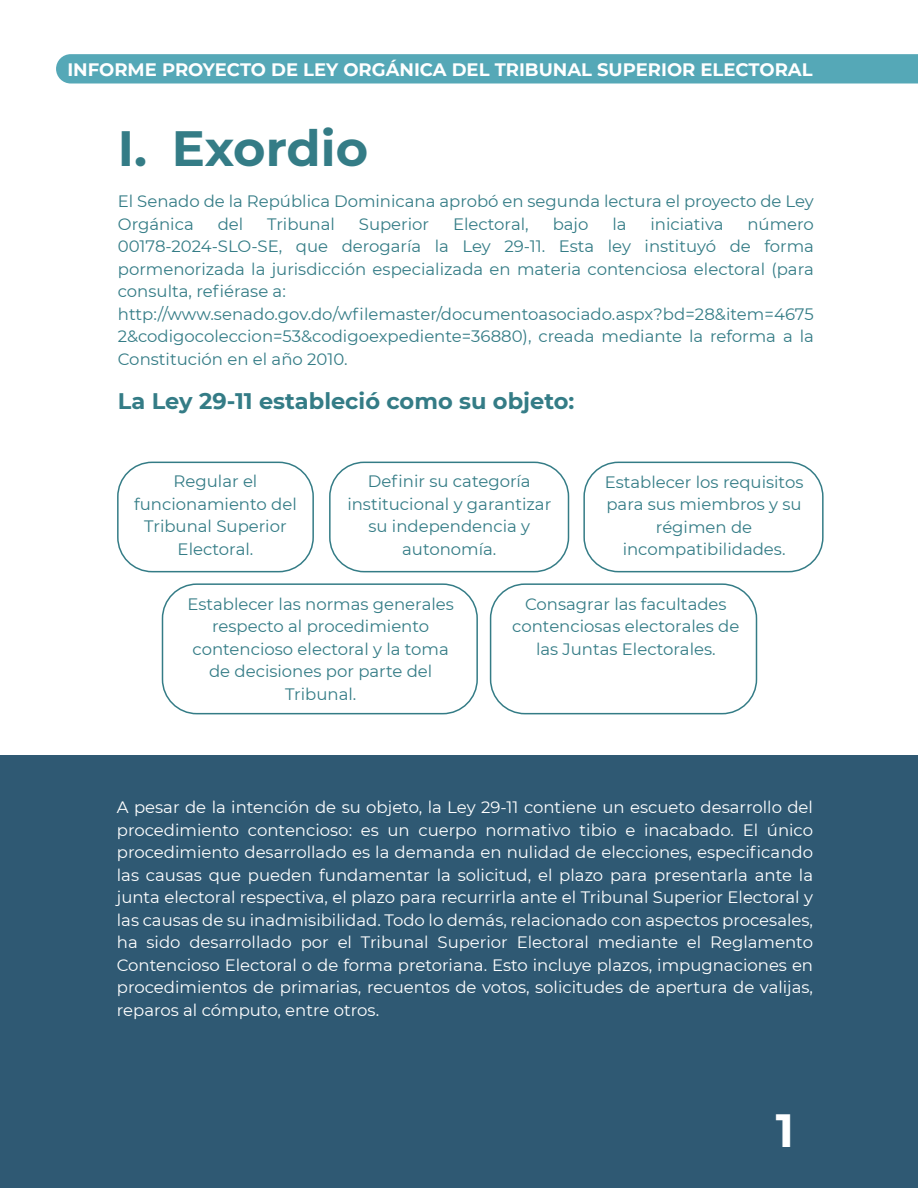
<style>
.page{position:relative;width:918px;height:1188px;background:#fff}
.page>*{position:absolute;margin:0;border:0;box-sizing:border-box;transform-origin:0 0}
.t1{font:700 49.5px "Montserrat";letter-spacing:-.005em;color:#347c86}
.t2{font:700 46.5px "Montserrat";color:#fff}
.t3{font:700 22.5px "Montserrat";color:#347c86}
.t4{font:700 18px "Montserrat";color:#fff}
.t5{font:16.5px/22.5px "Montserrat";color:#347c86;text-align:center}
.t6{font:16.5px/22.5px "Montserrat";color:#fff;text-align:justify}
</style>
<div class="page">
<svg style="left:56px;top:54px;width:862px;height:30px;background:#59aab8"></svg>
<div style="left:0;top:756px;width:918px;height:432px;background:#2f5973"></div>
<div style="left:117px;top:462px;width:197px;height:110px;border:2px solid #347c86;border-radius:34px"></div>
<div style="left:162px;top:583px;width:316px;height:131px;border:2px solid #347c86;border-radius:34px"></div>
<div style="left:490px;top:583px;width:267px;height:131px;border:2px solid #347c86;border-radius:34px"></div>
<div style="left:329px;top:462px;width:240px;height:110px;border:2px solid #347c86;border-radius:34px"></div>
<div style="left:583px;top:462px;width:241px;height:110px;border:2px solid #347c86;border-radius:34px"></div>
<p class="t4" style="left:67px;top:56px;width:747px">INFORME PROYECTO DE LEY ORGÁNICA DEL TRIBUNAL SUPERIOR ELECTORAL</p>
<h1 class="t1" style="left:118px;top:113px;width:252px">I. Exordio</h1>
<p class="t5" style="left:118px;top:189px;width:698px;text-align:left">El Senado de la República Dominicana aprobó en segunda lectura el proyecto de Ley<br>Orgánica</p>
<p class="t5" style="left:218px;top:212px;width:27px">del</p>
<p class="t5" style="left:267px;top:212px;width:69px">Tribunal</p>
<p class="t5" style="left:359px;top:212px;width:72px">Superior</p>
<p class="t5" style="left:453px;top:212px;width:77px">Electoral,</p>
<p class="t5" style="left:553px;top:212px;width:37px">bajo</p>
<p class="t5" style="left:612px;top:212px;width:16px">la</p>
<p class="t5" style="left:650px;top:212px;width:75px">iniciativa</p>
<p class="t5" style="left:118px;top:212px;width:698px;text-align:left;text-indent:630px">número 00178-2024-SLO-SE, que derogaría la Ley 29-11. Esta ley instituyó de forma pormenorizada la jurisdicción especializada en materia contenciosa electoral (para consulta, refiérase a: http://www.senado.gov.do/wfilemaster/documentoasociado.aspx?bd=28&amp;item=4675<br>2&amp;codigocoleccion=53&amp;codigoexpediente=36880), creada mediante la reforma a la Constitución en el año 2010.</p>
<h3 class="t3" style="left:118px;top:385px;width:458px">La Ley 29-11 estableció como su objeto:</h3>
<p class="t5" style="left:134px;top:470px;width:164px">Regular el funcionamiento del<br>Tribunal Superior<br>Electoral.</p>
<p class="t5" style="left:347px;top:470px;width:205px">Definir su categoría institucional y garantizar su independencia y autonomía.</p>
<p class="t5" style="left:605px;top:470px;width:200px">Establecer los requisitos para sus miembros y su régimen de incompatibilidades.</p>
<p class="t5" style="left:188px;top:592px;width:268px">Establecer las normas generales respecto al procedimiento contencioso electoral y la toma de decisiones por parte del<br>Tribunal.</p>
<p class="t5" style="left:512px;top:592px;width:229px">Consagrar las facultades contenciosas electorales de las Juntas Electorales.</p>
<p class="t6" style="left:117px;top:796px;width:698px">A pesar de la intención de su objeto, la Ley 29-11 contiene un escueto desarrollo del procedimiento contencioso: es un cuerpo normativo tibio e inacabado. El único procedimiento desarrollado es la demanda en nulidad de elecciones, especificando las causas que pueden fundamentar la solicitud, el plazo para presentarla ante la junta electoral respectiva, el plazo para recurrirla ante el Tribunal Superior Electoral y las causas de su inadmisibilidad. Todo lo demás, relacionado con aspectos procesales, ha sido desarrollado por el Tribunal Superior Electoral mediante el Reglamento Contencioso Electoral o de forma pretoriana. Esto incluye plazos, impugnaciones en procedimientos de primarias, recuentos de votos, solicitudes de apertura de valijas, reparos al cómputo, entre otros.</p>
<h2 class="t2" style="left:776px;top:1097px;width:20px">1</h2>
</div>
